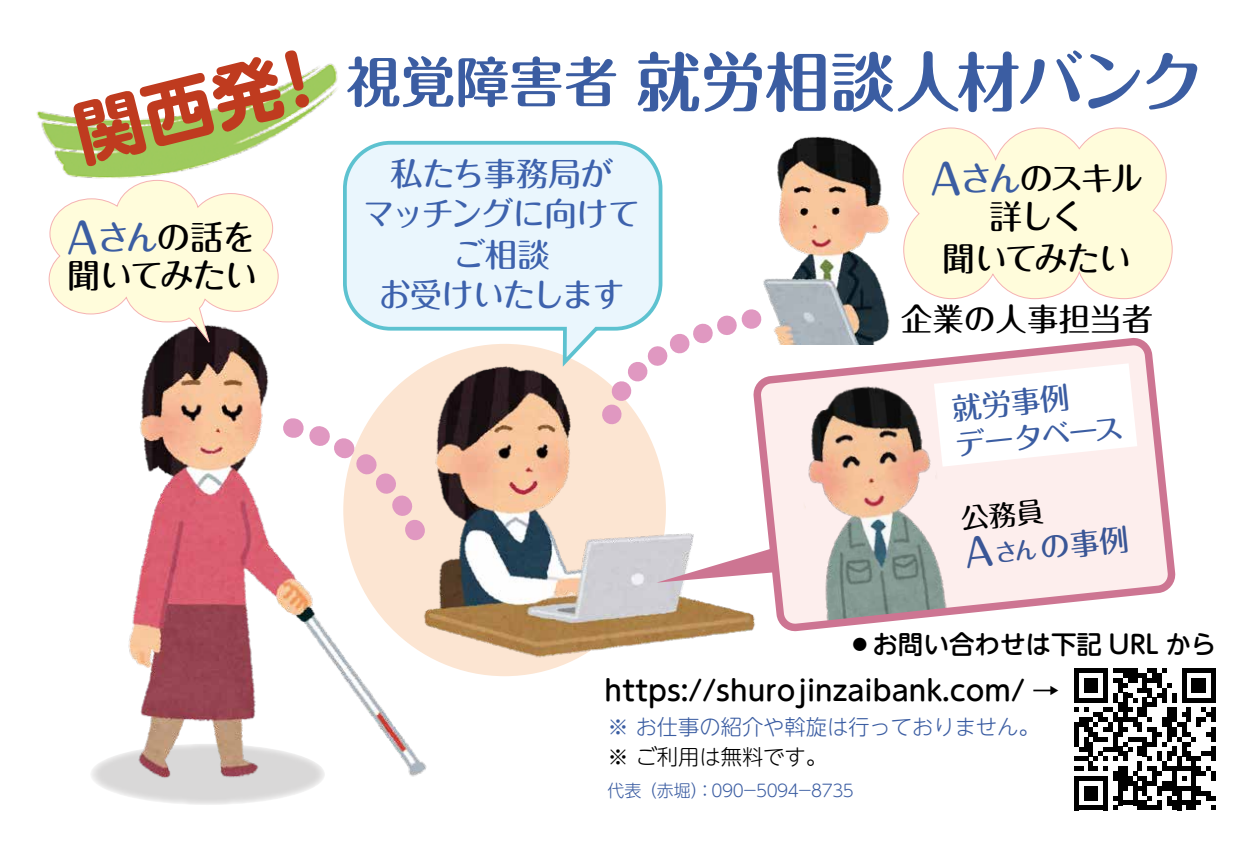
<style>
.page{position:relative;width:1259px;height:851px;background:#fff}
.page>*{position:absolute;margin:0;border:0;box-sizing:border-box;transform-origin:0 0}
.t1{font:700 64.5px "Maru Fo Pro";letter-spacing:-.02em;color:#3b5da2}
.t2{font:700 54px "Maru Fo Pro";letter-spacing:.005em;color:#3b5da2}
.t3{font:500 33.6px/37.8px "Maru Fo Pro";letter-spacing:-.045em;color:#000}
.t4{font:500 33.3px/37.5px "Maru Fo Pro";letter-spacing:-.085em;color:#000;text-align:center}
.t5{font:500 32.4px/40.5px "Maru Fo Pro";letter-spacing:-.025em;color:#3d62ad;text-align:center}
.t6{font:500 31.5px "Maru Fo Pro";color:#000}
.t7{font:500 29.7px/36px "Maru Fo Pro";color:#3b5da2}
.t8{font:500 27.6px "UD Shin M Go Pr 6 N";color:#000}
.t9{font:500 25.5px "UD Shin M Go Pr 6 N";color:#000}
.t10{font:300 21.3px "UD Shin M Go Pr 6 N";color:#3b5da2}
.t11{font:300 21.3px "UD Shin M Go Pr 6 N";color:#000}
.t12{font:300 17.1px "UD Shin M Go Pr 6 N";letter-spacing:-.38em;color:#3b5da2}
.t13{font:500 15px "UD Shin M Go Pr 6 N";color:#000}
.s1{font-size:42px;color:#3b5da2}
.s2{color:#3b5da2}
.s3{font-size:41.7px;color:#3b5da2}
.s4{font-size:38.4px}
.s5{font-size:23.4px}
</style>
<div class="page">
<svg style="left:90px;top:743px;width:235px;height:61px;fill:#d9d8d8"></svg>
<svg style="left:902px;top:127px;width:271px;height:172px"></svg>
<svg style="left:1074px;top:668px;width:141px;height:142px"></svg>
<img style="left:763px;top:136px;width:127px;height:202px">
<img style="left:116px;top:343px;width:311px;height:441px">
<div style="left:343px;top:344px;width:323px;height:332px;background:#fce5d2;border-radius:50%"></div>
<svg style="left:48px;top:182px;width:231px;height:161px"></svg>
<svg style="left:341px;top:140px;width:322px;height:231px"></svg>
<svg style="left:273px;top:408px;width:150px;height:148px"></svg>
<svg style="left:592px;top:299px;width:179px;height:67px"></svg>
<img style="left:36px;top:63px;width:312px;height:119px">
<img style="left:423px;top:366px;width:333px;height:305px">
<svg style="left:656px;top:540px;width:100px;height:42px"></svg>
<svg style="left:756px;top:338px;width:418px;height:292px"></svg>
<svg style="left:934px;top:363px;width:203px;height:103px"></svg>
<svg style="left:72px;top:63px;width:238px;height:104px"></svg>
<div style="left:960px;top:498px;width:83px;height:33px;background:#fdeeed"></div>
<p class="t3" style="left:67px;top:215px;width:193px"><span class="s1">A</span><span class="s2">さん</span>の話を聞いてみたい</p>
<h2 class="t2" style="left:346px;top:39px;width:273px">視覚障害者</h2>
<h1 class="t1" style="left:636px;top:30px;width:569px">就労相談人材バンク</h1>
<p class="t5" style="left:363px;top:149px;width:279px">私たち事務局が<br>マッチングに向けてご相談<br>お受けいたします</p>
<p class="t4" style="left:930px;top:156px;width:214px"><span class="s3">A</span><span class="s2">さん</span>のスキル詳しく</p>
<p class="t4" style="left:942px;top:235px;width:191px">聞いてみたい</p>
<p class="t6" style="left:901px;top:293px;width:254px">企業の人事担当者</p>
<p class="t7" style="left:949px;top:387px;width:170px;rotate:-6deg">就労事例<br>データベース</p>
<p class="t7" style="left:962px;top:534px;width:166px;rotate:-6deg"><span class="s4">A</span><span class="s5">さん</span>の事例</p>
<p class="t9" style="left:872px;top:623px;width:345px">お問い合わせは下記 URL から</p>
<p class="t13" style="left:852px;top:632px;width:16px">●</p>
<p class="t8" style="left:604px;top:667px;width:456px">https://shurojinzaibank.com/ →</p>
<p class="t10" style="left:607px;top:709px;width:434px">※ お仕事の紹介や斡旋は行っておりません。</p>
<p class="t11" style="left:607px;top:739px;width:221px">※ ご利用は無料です。</p>
<p class="t12" style="left:607px;top:776px;width:251px">代表（赤堀：０９０－５０９４－８７３５</p>
<p class="t12" style="left:690px;top:776px;width:19px">(</p>
</div>
